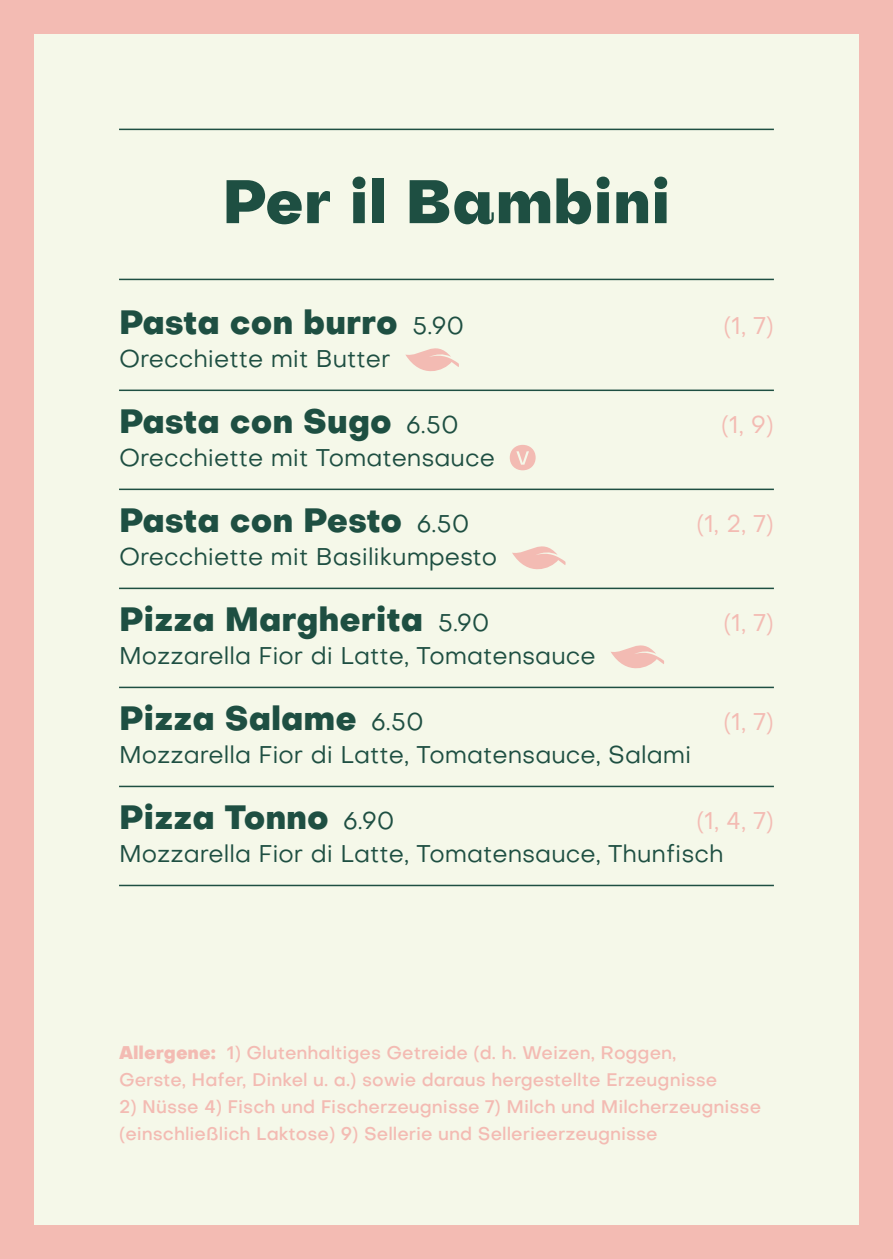
<style>
.page{position:relative;width:893px;height:1259px;background:#f3bbb3}
.page>*{position:absolute;margin:0;border:0;box-sizing:border-box;transform-origin:0 0}
.t1{font:800 60px "Subjectivity";color:#1e4f42}
.t2{font:800 33px "Objectivity";color:#1e4f42}
.t3{font:24px "Objectivity";color:#1e4f42}
.t4{font:24px "Objectivity";color:#f3bbb3}
.t5{font:500 18px/27px "Objectivity";color:#f3bbb3}
.s1{font-weight:400;font-size:24px}
.s2{font-weight:800}
</style>
<div class="page">
<div style="left:34px;top:34px;width:825px;height:1191px;background:#f5f8e9"></div>
<hr style="left:119px;top:129px;width:655px;height:1px;background:#1e4f42">
<hr style="left:119px;top:279px;width:655px;height:1px;background:#1e4f42">
<svg style="left:405px;top:348px;width:54px;height:23px"></svg>
<hr style="left:119px;top:389px;width:655px;height:2px;background:#1e4f42">
<svg style="left:510px;top:445px;width:26px;height:25px"></svg>
<hr style="left:119px;top:488px;width:655px;height:2px;background:#1e4f42">
<svg style="left:512px;top:546px;width:54px;height:24px"></svg>
<hr style="left:119px;top:587px;width:655px;height:2px;background:#1e4f42">
<svg style="left:611px;top:645px;width:53px;height:24px"></svg>
<hr style="left:119px;top:686px;width:655px;height:2px;background:#1e4f42">
<hr style="left:119px;top:785px;width:655px;height:2px;background:#1e4f42">
<hr style="left:119px;top:884px;width:655px;height:2px;background:#1e4f42">
<h1 class="t1" style="left:222px;top:156px;width:450px">Per il Bambini</h1>
<h2 class="t2" style="left:119px;top:297px;width:347px">Pasta con burro <span class="s1">5.90</span></h2>
<h3 class="t4" style="left:724px;top:310px;width:52px">(1, 7)</h3>
<h3 class="t3" style="left:119px;top:343px;width:273px">Orecchiette mit Butter</h3>
<h2 class="t2" style="left:119px;top:396px;width:341px">Pasta con Sugo <span class="s1">6.50</span></h2>
<h3 class="t4" style="left:721px;top:409px;width:54px">(1, 9)</h3>
<h3 class="t3" style="left:119px;top:442px;width:377px">Orecchiette mit Tomatensauce</h3>
<h2 class="t2" style="left:119px;top:495px;width:352px">Pasta con Pesto <span class="s1">6.50</span></h2>
<h3 class="t4" style="left:696px;top:508px;width:79px">(1, 2, 7)</h3>
<h3 class="t3" style="left:119px;top:541px;width:380px">Orecchiette mit Basilikumpesto</h3>
<h2 class="t2" style="left:119px;top:594px;width:372px">Pizza Margherita <span class="s1">5.90</span></h2>
<h3 class="t4" style="left:724px;top:607px;width:52px">(1, 7)</h3>
<h3 class="t3" style="left:119px;top:640px;width:478px">Mozzarella Fior di Latte, Tomatensauce</h3>
<h2 class="t2" style="left:119px;top:693px;width:306px">Pizza Salame <span class="s1">6.50</span></h2>
<h3 class="t4" style="left:724px;top:706px;width:52px">(1, 7)</h3>
<h3 class="t3" style="left:119px;top:739px;width:574px">Mozzarella Fior di Latte, Tomatensauce, Salami</h3>
<h2 class="t2" style="left:119px;top:792px;width:277px">Pizza Tonno <span class="s1">6.90</span></h2>
<h3 class="t4" style="left:697px;top:805px;width:79px">(1, 4, 7)</h3>
<h3 class="t3" style="left:119px;top:838px;width:606px">Mozzarella Fior di Latte, Tomatensauce, Thunfisch</h3>
<p class="t5" style="left:119px;top:1038px;width:600px"><span class="s2">Allergene:</span> 1) Glutenhaltiges Getreide (d. h. Weizen, Roggen,<br>Gerste, Hafer, Dinkel u. a.) sowie daraus hergestellte Erzeugnisse</p>
<p class="t5" style="left:119px;top:1092px;width:644px">2) Nüsse 4) Fisch und Fischerzeugnisse 7) Milch und Milcherzeugnisse (einschließlich Laktose) 9) Sellerie und Sellerieerzeugnisse</p>
</div>
